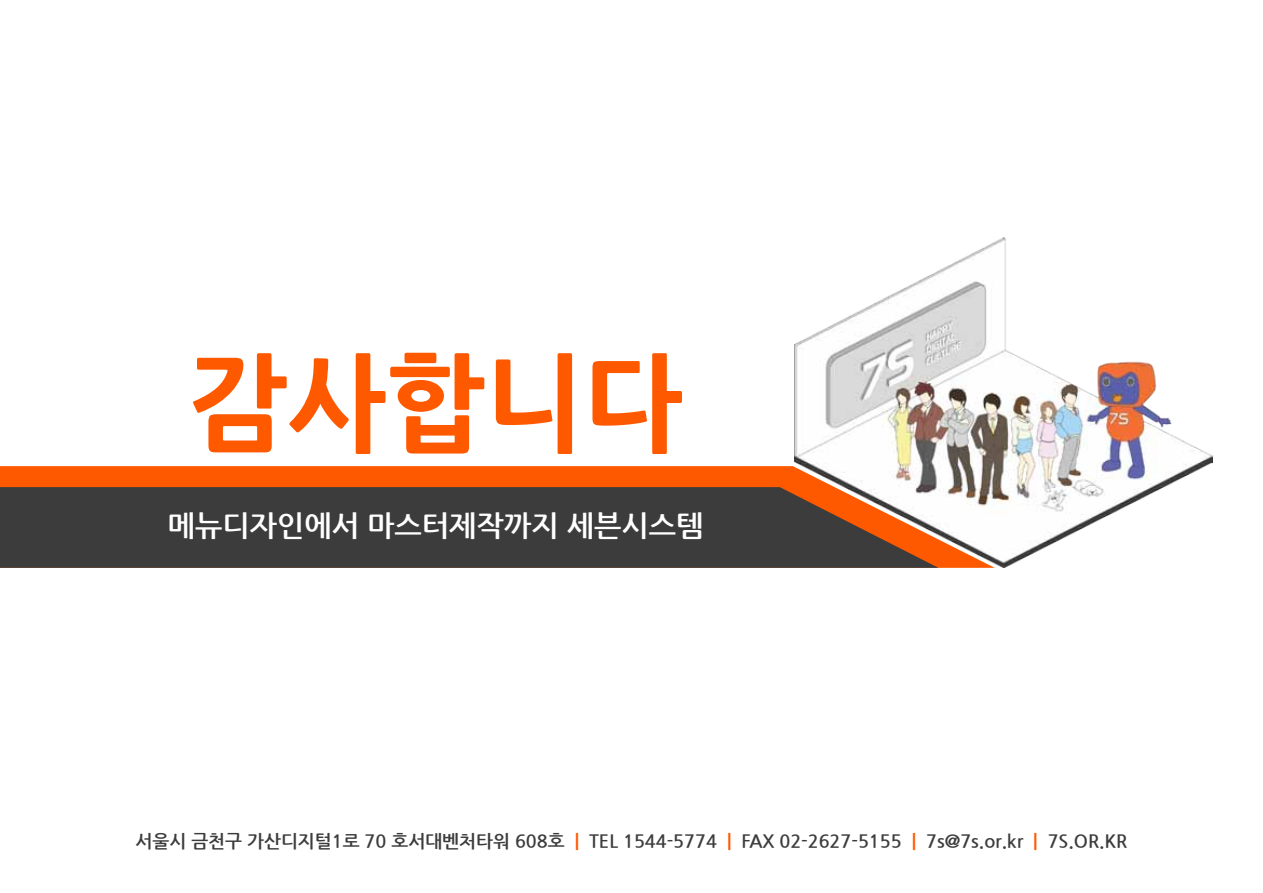
<style>
.page{position:relative;width:1263px;height:893px;background:#fff}
.page>*{position:absolute;margin:0;border:0;box-sizing:border-box;transform-origin:0 0}
.t1{font:800 105.15px "Nanum Gothic";color:#ff5900}
.t2{font:700 29.1px "Nanum Gothic";color:#fff}
.t3{font:700 18px "Nanum Gothic";color:#3c3c3c}
.s1{color:#ff5900}
</style>
<div class="page">
<img style="left:794px;top:238px;width:418px;height:330px">
<svg style="left:0;top:466px;width:995px;height:102px;fill:#ff5900"></svg>
<svg style="left:0;top:487px;width:938px;height:81px;background:#4b423e"></svg>
<h1 class="t1" style="left:189px;top:347px;width:496px">감사합니다</h1>
<h2 class="t2" style="left:168px;top:512px;width:537px">메뉴디자인에서 마스터제작까지 세븐시스템</h2>
<p class="t3" style="left:136px;top:833px;width:993px">서울시 금천구 가산디지털1로 70 호서대벤처타워 608호 <span class="s1">|</span> TEL 1544-5774 <span class="s1">|</span> FAX 02-2627-5155 <span class="s1">|</span> 7s@7s.or.kr <span class="s1">|</span> 7S.OR.KR</p>
</div>
